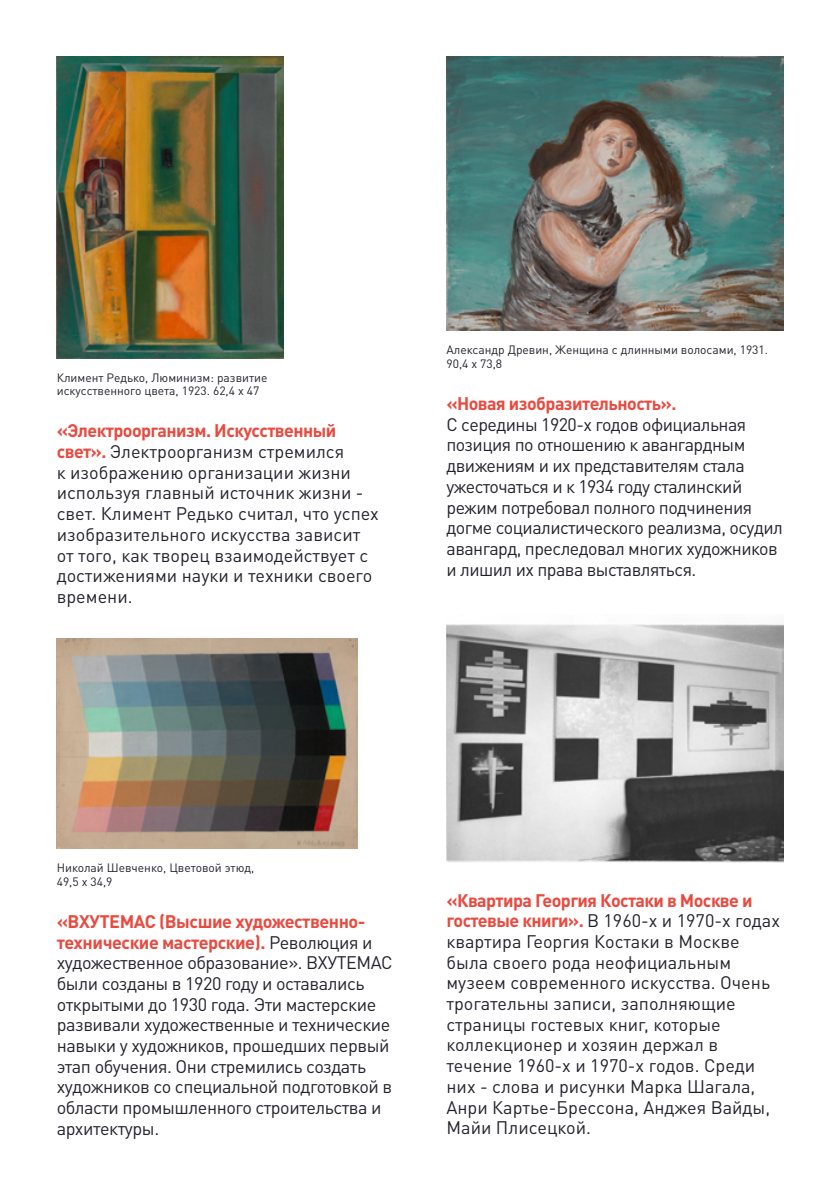
<style>
.page{position:relative;width:840px;height:1191px;background:#fff}
.page>*{position:absolute;margin:0;border:0;box-sizing:border-box;transform-origin:0 0}
.t1{font:18px/20.8px "DIN Pro";letter-spacing:-.025em;color:#23212b}
.t2{font:18px/20.6px "DIN Pro";color:#23212b}
.t3{font:700 18px "DIN Pro";letter-spacing:-.03em;color:#e94a3f}
.t4{font:12px/13.8px "DIN Pro";color:#23212b}
.s1{font-weight:700;color:#e94a3f}
</style>
<div class="page">
<img style="left:57px;top:57px;width:226px;height:301px">
<img style="left:446px;top:57px;width:336px;height:274px">
<img style="left:57px;top:638px;width:300px;height:210px">
<img style="left:446px;top:624px;width:336px;height:238px">
<p class="t4" style="left:57px;top:370px;width:212px">Климент Редько, Люминизм: развитие искусственного цвета, 1923. 62,4 х 47</p>
<p class="t2" style="left:57px;top:420px;width:323px"><span class="s1">«Электроорганизм. Искусственный свет».</span> Электроорганизм стремился<br>к изображению организации жизни используя главный источник жизни - свет. Климент Редько считал, что успех изобразительного искусства зависит от того, как творец взаимодействует с достижениями науки и техники своего времени.</p>
<p class="t4" style="left:446px;top:342px;width:323px">Александр Древин, Женщина с длинными волосами, 1931.<br>90,4 х 73,8</p>
<p class="t3" style="left:446px;top:391px;width:231px">«Новая изобразительность».</p>
<p class="t1" style="left:446px;top:413px;width:338px">С середины 1920-х годов официальная позиция по отношению к авангардным движениям и их представителям стала ужесточаться и к 1934 году сталинский режим потребовал полного подчинения догме социалистического реализма, осудил авангард, преследовал многих художников и лишил их права выставляться.</p>
<p class="t4" style="left:57px;top:860px;width:199px">Николай Шевченко, Цветовой этюд,<br>49,5 х 34,9</p>
<p class="t1" style="left:57px;top:910px;width:337px"><span class="s1">«ВХУТЕМАС (Высшие художественно&shy;технические мастерские).</span> Революция и художественное образование». ВХУТЕМАС были созданы в 1920 году и оставались открытыми до 1930 года. Эти мастерские развивали художественные и технические навыки у художников, прошедших первый этап обучения. Они стремились создать художников со специальной подготовкой в области промышленного строительства и архитектуры.</p>
<p class="t2" style="left:446px;top:889px;width:335px"><span class="s1">«Квартира Георгия Костаки в Москве и гостевые книги».</span> В 1960-х и 1970-х годах квартира Георгия Костаки в Москве была своего рода неофициальным музеем современного искусства. Очень трогательны записи, заполняющие страницы гостевых книг, которые коллекционер и хозяин держал в течение 1960-х и 1970-х годов. Среди них - слова и рисунки Марка Шагала, Анри Картье-Брессона, Анджея Вайды, Майи Плисецкой.</p>
</div>
